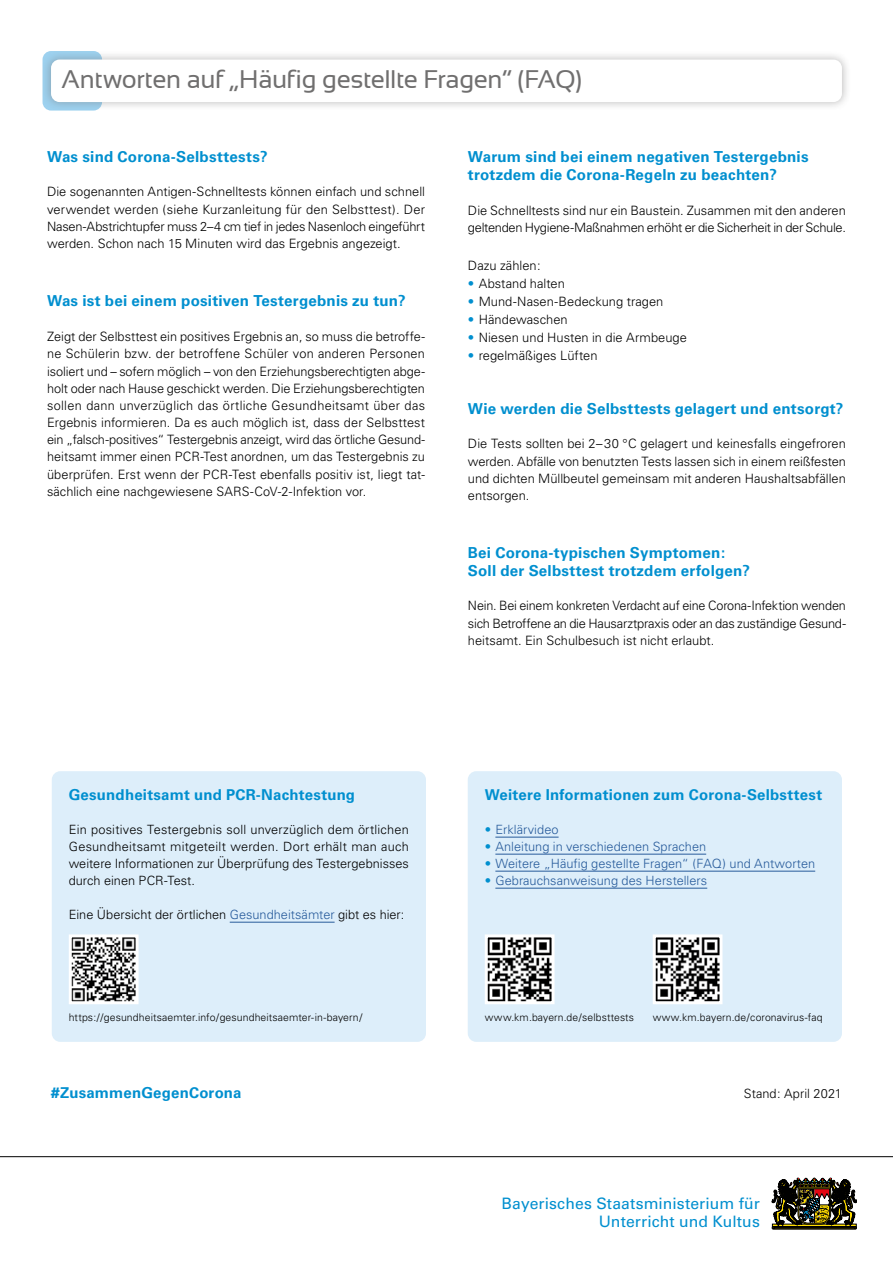
<style>
.page{position:relative;width:893px;height:1263px;background:#fff}
.page>*{position:absolute;margin:0;border:0;box-sizing:border-box;transform-origin:0 0}
.t1{font:25.5px "Sansation";letter-spacing:-.015em;color:#706f6f}
.t2{font:15.75px/18px "Univers";letter-spacing:.005em;color:#008fcf;text-align:right}
.t3{font:700 15.15px/18px "Univers";letter-spacing:.015em;color:#008fcf}
.t4{font:700 15px "Univers";letter-spacing:.015em;color:#008fcf}
.t5{font:300 12.9px/17.2px "Univers";color:#000;text-align:justify}
.t6{font:300 12.75px/17px "Univers";color:#000;text-align:justify}
.t7{font:300 12.75px "Univers";color:#275b9b}
.t8{font:300 10.5px "Univers";letter-spacing:.01em;color:#000}
.s1{color:#008fcf}
.s2{color:#275b9b}
</style>
<div class="page">
<svg style="left:772px;top:1178px;width:85px;height:51px;background:#514b35"></svg>
<div style="left:42px;top:51px;width:809px;height:60px;background:#706f6f;opacity:.5"></div>
<div style="left:51px;top:60px;width:791px;height:42px;background:#fff;border-radius:9px"></div>
<div style="left:52px;top:771px;width:374px;height:271px;background:#ddeefa;border-radius:9px"></div>
<hr style="left:230px;top:922px;width:105px;height:1px;background:#275b9b">
<svg style="left:69px;top:934px;width:70px;height:70px;background:#9d9d9d"></svg>
<div style="left:468px;top:771px;width:374px;height:271px;background:#ddeefa;border-radius:9px"></div>
<hr style="left:495px;top:837px;width:64px;height:1px;background:#275b9b">
<hr style="left:495px;top:854px;width:211px;height:1px;background:#275b9b">
<hr style="left:495px;top:871px;width:320px;height:1px;background:#275b9b">
<hr style="left:495px;top:888px;width:212px;height:1px;background:#275b9b">
<svg style="left:485px;top:934px;width:70px;height:70px;background:#939393"></svg>
<svg style="left:653px;top:934px;width:70px;height:70px;background:#949494"></svg>
<hr style="left:0;top:1156px;width:893px;height:1px;background:#000">
<h1 class="t1" style="left:62px;top:65px;width:522px">Antworten auf „Häufig gestellte Fragen“ (FAQ)</h1>
<p class="t3" style="left:47px;top:148px;width:222px">Was sind Corona-Selbsttests?</p>
<p class="t5" style="left:47px;top:183px;width:379px">Die sogenannten Antigen-Schnelltests können einfach und schnell verwendet werden (siehe Kurzanleitung für den Selbsttest). Der Nasen-Abstrichtupfer muss 2–4 cm tief in jedes Nasenloch eingeführt werden. Schon nach 15 Minuten wird das Ergebnis angezeigt.</p>
<p class="t3" style="left:47px;top:292px;width:360px">Was ist bei einem positiven Testergebnis zu tun?</p>
<p class="t5" style="left:47px;top:328px;width:379px">Zeigt der Selbsttest ein positives Ergebnis an, so muss die betroffe&shy;ne Schülerin bzw. der betroffene Schüler von anderen Personen isoliert und – sofern möglich – von den Erziehungsberechtigten abge&shy;holt oder nach Hause geschickt werden. Die Erziehungsberechtigten sollen dann unverzüglich das örtliche Gesundheitsamt über das Ergebnis informieren. Da es auch möglich ist, dass der Selbsttest ein „falsch-positives“ Testergebnis anzeigt, wird das örtliche Gesund&shy;heitsamt immer einen PCR-Test anordnen, um das Testergebnis zu überprüfen. Erst wenn der PCR-Test ebenfalls positiv ist, liegt tat&shy;sächlich eine nachgewiesene SARS-CoV-2-Infektion vor.</p>
<p class="t3" style="left:468px;top:148px;width:342px">Warum sind bei einem negativen Testergebnis trotzdem die Corona-Regeln zu beachten?</p>
<p class="t5" style="left:468px;top:202px;width:379px">Die Schnelltests sind nur ein Baustein. Zusammen mit den anderen geltenden Hygiene-Maßnahmen erhöht er die Sicherheit in der Schule.</p>
<p class="t5" style="left:468px;top:257px;width:74px">Dazu zählen:</p>
<p class="t5" style="left:468px;top:275px;width:98px"><span class="s1">•</span> Abstand halten</p>
<p class="t5" style="left:468px;top:293px;width:197px"><span class="s1">•</span> Mund-Nasen-Bedeckung tragen</p>
<p class="t5" style="left:468px;top:311px;width:101px"><span class="s1">•</span> Händewaschen</p>
<p class="t5" style="left:468px;top:329px;width:221px"><span class="s1">•</span> Niesen und Husten in die Armbeuge</p>
<p class="t5" style="left:468px;top:347px;width:131px"><span class="s1">•</span> regelmäßiges Lüften</p>
<p class="t3" style="left:468px;top:400px;width:377px">Wie werden die Selbsttests gelagert und entsorgt?</p>
<p class="t5" style="left:468px;top:435px;width:379px">Die Tests sollten bei 2–30 °C gelagert und keinesfalls eingefroren werden. Abfälle von benutzten Tests lassen sich in einem reißfesten und dichten Müllbeutel gemeinsam mit anderen Haushaltsabfällen entsorgen.</p>
<p class="t3" style="left:468px;top:544px;width:284px">Bei Corona-typischen Symptomen:<br>Soll der Selbsttest trotzdem erfolgen?</p>
<p class="t5" style="left:468px;top:597px;width:379px">Nein. Bei einem konkreten Verdacht auf eine Corona-Infektion wenden sich Betroffene an die Hausarztpraxis oder an das zuständige Gesund&shy;heitsamt. Ein Schulbesuch ist nicht erlaubt.</p>
<p class="t4" style="left:69px;top:786px;width:288px">Gesundheitsamt und PCR-Nachtestung</p>
<p class="t6" style="left:69px;top:821px;width:342px">Ein positives Testergebnis soll unverzüglich dem örtlichen Gesundheitsamt mitgeteilt werden. Dort erhält man auch weitere Informationen zur Überprüfung des Testergebnisses durch einen PCR-Test.</p>
<p class="t6" style="left:69px;top:906px;width:337px">Eine Übersicht der örtlichen <span class="s2">Gesundheitsämter</span> gibt es hier:</p>
<p class="t8" style="left:69px;top:1011px;width:295px">https://gesundheitsaemter.info/gesundheitsaemter-in-bayern/</p>
<p class="t4" style="left:485px;top:786px;width:339px">Weitere Informationen zum Corona-Selbsttest</p>
<p class="t7" style="left:485px;top:822px;width:75px"><span class="s1">•</span> Erklärvideo</p>
<p class="t7" style="left:485px;top:839px;width:223px"><span class="s1">•</span> Anleitung in verschiedenen Sprachen</p>
<p class="t7" style="left:485px;top:856px;width:332px"><span class="s1">•</span> Weitere „Häufig gestellte Fragen“ (FAQ) und Antworten</p>
<p class="t7" style="left:485px;top:873px;width:224px"><span class="s1">•</span> Gebrauchsanweisung des Herstellers</p>
<p class="t8" style="left:485px;top:1011px;width:151px">www.km.bayern.de/selbsttests</p>
<p class="t8" style="left:653px;top:1011px;width:171px">www.km.bayern.de/coronavirus-faq</p>
<p class="t4" style="left:51px;top:1084px;width:192px">#ZusammenGegenCorona</p>
<p class="t6" style="left:744px;top:1085px;width:100px">Stand: April 2021</p>
<p class="t2" style="left:502px;top:1194px;width:260px">Bayerisches Staatsministerium für<br>Unterricht und Kultus</p>
</div>
